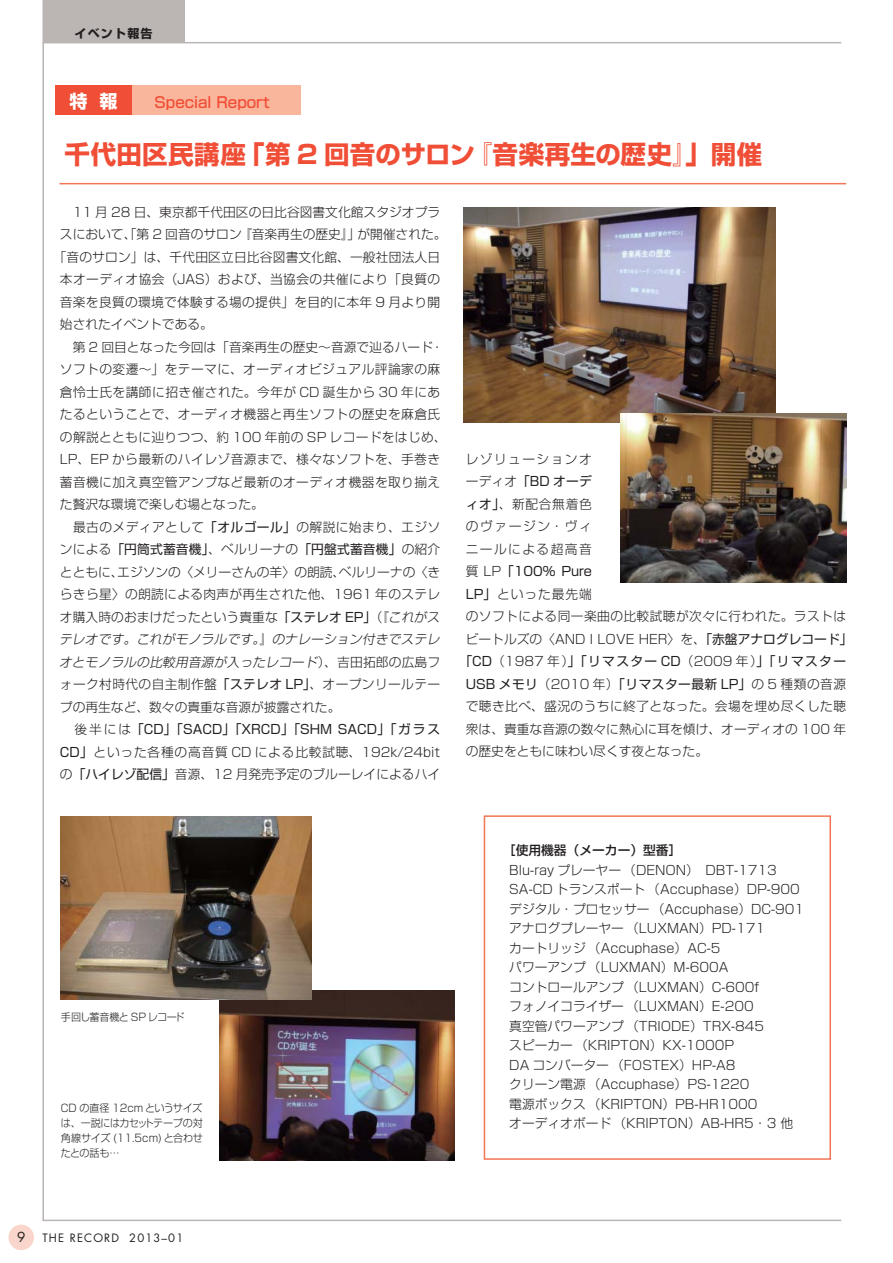
<style>
.page{position:relative;width:893px;height:1263px;background:#fff}
.page>*{position:absolute;margin:0;border:0;box-sizing:border-box;transform-origin:0 0}
.t1{font:25.5px "Shin Go Pr 6 Bold 90 pv RKSJ H";letter-spacing:.01em;color:#f04e36}
.t2{font:18px "Shin Go Pr 6 Bold 90 pv RKSJ H";color:#fff}
.t3{font:15px "Shin Go Pr 6 Medium 90 pv RKSJ H";color:#f04e36}
.t4{font:13.5px "Futura";color:#231f20}
.t5{font:12.75px/19.5px "Shin Go Pr 6 Light 90 pv RKSJ H";color:#231f20;text-align:justify}
.t6{font:12.75px/22.5px "Shin Go Pr 6 Light 90 pv RKSJ H";letter-spacing:.03em;color:#231f20}
.t7{font:12.75px "Shin Go Pr 6 Regular 90 pv RKSJ H";letter-spacing:.01em;color:#231f20}
.t8{font:12.75px/22.5px "Shin Go Pr 6 Regular 90 pv RKSJ H";letter-spacing:.035em;color:#231f20;text-align:center}
.t9{font:12.75px "Shin Go Pr 6 Light 90 pv RKSJ H";letter-spacing:.035em;color:#231f20}
.t10{font:12.75px "Shin Go Pr 6 Light 90 pv RKSJ H";letter-spacing:.025em;color:#231f20}
.t11{font:12.75px "Shin Go Pr 6 Light 90 pv RKSJ H";letter-spacing:.02em;color:#231f20}
.t12{font:12.75px "Shin Go Pr 6 Medium 90 pv RKSJ H";color:#231f20}
.t13{font:12.75px "Shin Go Pr 6 Light 90 pv RKSJ H";letter-spacing:.11em;color:#231f20}
.t14{font:12px "Shin Go Pr 6 Bold 90 pv RKSJ H";letter-spacing:.1em;color:#231f20}
.t15{font:11.25px "Futura";letter-spacing:.1em;color:#231f20}
.t16{font:10.5px/15px "Shin Go Pr 6 Light 90 pv RKSJ H";letter-spacing:-.02em;color:#231f20;text-align:justify;scale:.96 1}
.t17{font:10.5px "Shin Go Pr 6 Light 90 pv RKSJ H";letter-spacing:-.045em;color:#231f20;scale:.96 1}
.s1{font-family:"Shin Go Pr 6 Regular 90 pv RKSJ H"}
.s2{font-family:"Shin Go Pr 6 Light 90 pv RKSJ H"}
.s3{font-style:italic}
</style>
<div class="page">
<div style="left:8px;top:1225px;width:26px;height:25px;background:#f9d5cc;border-radius:50%"></div>
<div style="left:43px;top:0;width:142px;height:43px;background:#bbb6b4"></div>
<hr style="left:42px;top:0;width:2px;height:1220px;background:#bbb6b4">
<hr style="left:42px;top:42px;width:799px;height:1px;background:#bbb6b4">
<hr style="left:42px;top:1220px;width:799px;height:1px;background:#bbb6b4">
<div style="left:55px;top:85px;width:245px;height:30px;background:#fab69c"></div>
<div style="left:55px;top:85px;width:77px;height:30px;background:#f04e36"></div>
<hr style="left:59px;top:183px;width:787px;height:1px;background:#f37555">
<div style="left:484px;top:815px;width:347px;height:345px;border:2px solid #f37555"></div>
<img style="left:220px;top:990px;width:234px;height:170px">
<img style="left:463px;top:207px;width:312px;height:215px">
<img style="left:621px;top:414px;width:225px;height:169px">
<img style="left:61px;top:816px;width:250px;height:184px">
<p class="t14" style="left:75px;top:29px;width:79px">イベント報告</p>
<h2 class="t2" style="left:69px;top:95px;width:49px">特 報</h2>
<p class="t3" style="left:155px;top:97px;width:117px">Special Report</p>
<h1 class="t1" style="left:64px;top:145px;width:699px">千代田区民講座「第 2 回音のサロン『音楽再生の歴史』」開催</h1>
<p class="t5" style="left:60px;top:204px;width:382px">　11 月 28 日、東京都千代田区の日比谷図書文化館スタジオプラ</p>
<p class="t5" style="left:60px;top:227px;width:388px">スにおいて、「第 2 回音のサロン『音楽再生の歴史』」が開催された。</p>
<p class="t5" style="left:54px;top:249px;width:388px">「音のサロン」は、千代田区立日比谷図書文化館、一般社団法人日</p>
<p class="t6" style="left:60px;top:270px;width:382px">本オーディオ協会（JAS）および、当協会の共催により「良質の</p>
<p class="t11" style="left:60px;top:297px;width:382px">音楽を良質の環境で体験する場の提供」を目的に本年 9 月より開</p>
<p class="t5" style="left:60px;top:317px;width:154px">始されたイベントである。</p>
<p class="t5" style="left:60px;top:339px;width:385px">　第 2 回目となった今回は「音楽再生の歴史～音源で辿るハード・</p>
<p class="t6" style="left:60px;top:360px;width:382px">ソフトの変遷～」をテーマに、オーディオビジュアル評論家の麻</p>
<p class="t9" style="left:60px;top:387px;width:382px">倉怜士氏を講師に招き催された。今年が CD 誕生から 30 年にあ</p>
<p class="t6" style="left:60px;top:405px;width:382px">たるということで、オーディオ機器と再生ソフトの歴史を麻倉氏</p>
<p class="t10" style="left:60px;top:432px;width:388px">の解説とともに辿りつつ、約 100 年前の SP レコードをはじめ、</p>
<p class="t9" style="left:60px;top:455px;width:382px">LP、EP から最新のハイレゾ音源まで、様々なソフトを、手巻き</p>
<p class="t6" style="left:60px;top:473px;width:382px">蓄音機に加え真空管アンプなど最新のオーディオ機器を取り揃え</p>
<p class="t5" style="left:60px;top:497px;width:205px">た贅沢な環境で楽しむ場となった。</p>
<p class="t6" style="left:60px;top:518px;width:382px">　最古のメディアとして<span class="s1">「オルゴール」</span>の解説に始まり、エジソ</p>
<p class="t7" style="left:60px;top:545px;width:382px"><span class="s2">ンによる</span>「円筒式蓄音機」<span class="s2">、ベルリーナの</span>「円盤式蓄音機」<span class="s2">の紹介</span></p>
<p class="t5" style="left:59px;top:563px;width:384px;line-height:22.5px">とともに、エジソンの〈メリーさんの羊〉の朗読、ベルリーナの〈きらきら星〉の朗読による肉声が再生された他、1961 年のステレオ購入時のおまけだったという貴重な<span class="s1">「ステレオ EP」</span>（『<span class="s3">これがステレオです。これがモノラルです。</span>』<span class="s3">のナレーション付きでステレオとモノラルの比較用音源が入ったレコード</span>）、吉田拓郎の広島フォーク村時代の自主制作盤<span class="s1">「ステレオ LP」</span>、オープンリールテープの再生など、数々の貴重な音源が披露された。</p>
<p class="t7" style="left:60px;top:725px;width:382px"><span class="s2">　後半には</span>「CD」「SACD」「XRCD」「SHM SACD」「ガラス</p>
<p class="t5" style="left:60px;top:743px;width:382px;line-height:22.5px"><span class="s1">CD」</span>といった各種の高音質 CD による比較試聴、192k/24bitの<span class="s1">「ハイレゾ配信」</span>音源、12 月発売予定のブルーレイによるハイ</p>
<p class="t17" style="left:61px;top:1013px;width:130px">手回し蓄音機と SP レコード</p>
<p class="t16" style="left:61px;top:1102px;width:150px">CD の直径 12cm というサイズは、一説にはカセットテープの対角線サイズ (11.5cm) と合わせたとの話も…</p>
<p class="t13" style="left:466px;top:454px;width:127px">レゾリューションオ</p>
<p class="t7" style="left:466px;top:477px;width:127px"><span class="s2">ーディオ</span>「BD オーデ</p>
<p class="t5" style="left:466px;top:494px;width:127px;line-height:22.5px"><span class="s1">ィオ」</span>、新配合無着色のヴァージン・ヴィニールによる超高音</p>
<p class="t7" style="left:466px;top:567px;width:127px"><span class="s2">質 LP</span>「100% Pure</p>
<p class="t6" style="left:466px;top:584px;width:388px"><span class="s1">LP」</span>といった最先端<br>のソフトによる同一楽曲の比較試聴が次々に行われた。ラストはビートルズの〈AND I LOVE HER〉を、<span class="s1">「赤盤アナログレコード」</span></p>
<p class="t8" style="left:459px;top:652px;width:388px">「CD<span class="s2">（1987 年）</span>」「リマスター CD<span class="s2">（2009 年）</span>」「リマスター<br>USB メモリ<span class="s2">（2010 年）</span>「リマスター最新 LP」<span class="s2">の 5 種類の音源</span></p>
<p class="t5" style="left:466px;top:697px;width:382px;line-height:22.5px">で聴き比べ、盛況のうちに終了となった。会場を埋め尽くした聴衆は、貴重な音源の数々に熱心に耳を傾け、オーディオの 100 年の歴史をともに味わい尽くす夜となった。</p>
<p class="t12" style="left:503px;top:846px;width:180px">［使用機器（メーカー）型番］</p>
<p class="t5" style="left:509px;top:862px;width:296px;text-align:left">Blu-ray プレーヤー （DENON）　DBT-1713<br>SA-CD トランスポート （Accuphase）DP-900デジタル・プロセッサー （Accuphase）DC-901アナログプレーヤー （LUXMAN）PD-171<br>カートリッジ （Accuphase）AC-5<br>パワーアンプ （LUXMAN）M-600A<br>コントロールアンプ （LUXMAN）C-600f<br>フォノイコライザー （LUXMAN）E-200<br>真空管パワーアンプ （TRIODE）TRX-845<br>スピーカー （KRIPTON）KX-1000P<br>DA コンバーター （FOSTEX）HP-A8<br>クリーン電源 （Accuphase）PS-1220<br>電源ボックス （KRIPTON）PB-HR1000<br>オーディオボード （KRIPTON）AB-HR5・3 他</p>
<p class="t4" style="left:17px;top:1231px;width:10px">9</p>
<p class="t15" style="left:42px;top:1232px;width:142px">THE RECORD 2013–01</p>
</div>
